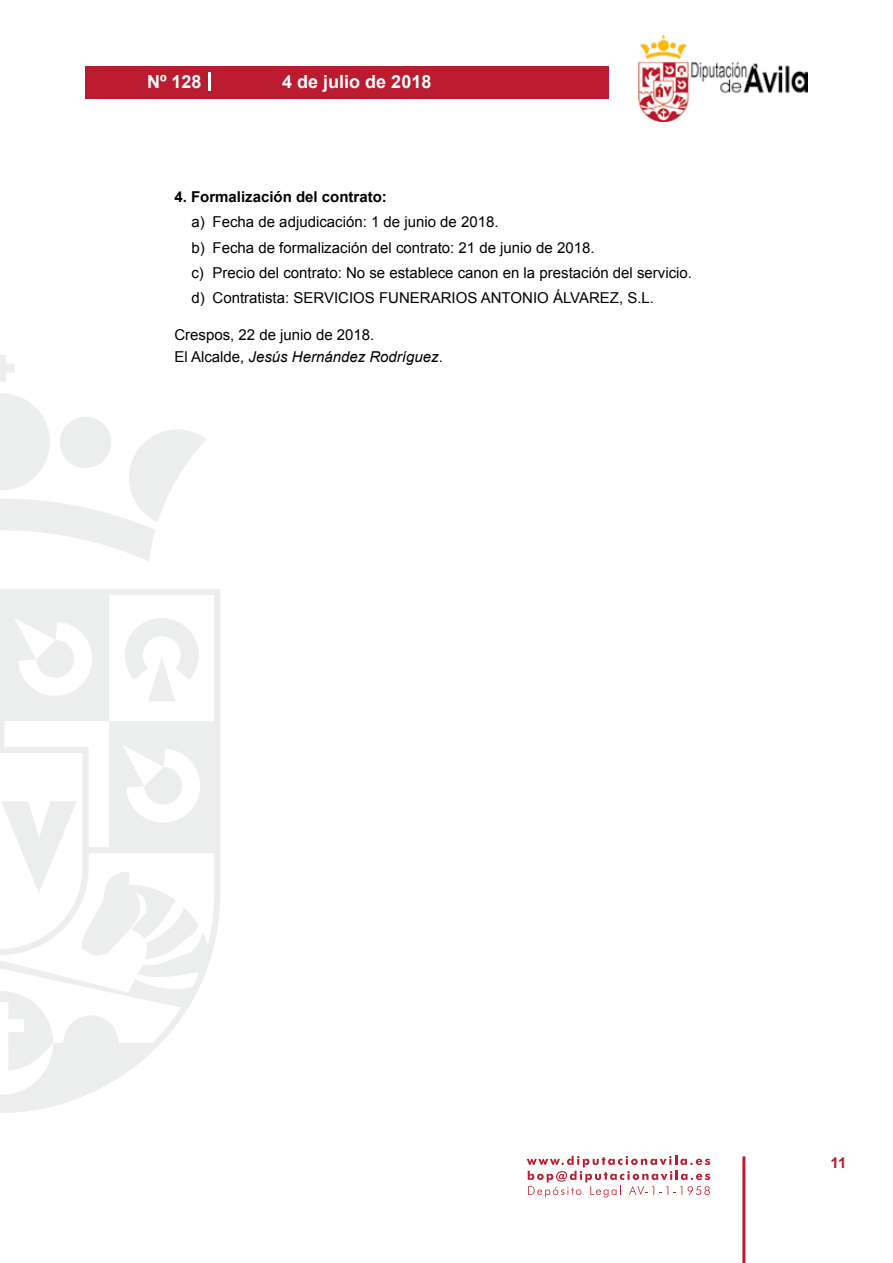
<style>
.page{position:relative;width:893px;height:1263px;background:#fff}
.page>*{position:absolute;margin:0;border:0;box-sizing:border-box;transform-origin:0 0}
.t1{font:700 18px "Arial";color:#fff}
.t2{font:15px/25.2px "Arial";color:#000}
.t3{font:700 15px "Arial";color:#000}
.t4{font:700 15px "Arial";color:#ba1b2f}
.s1{font-style:italic}
</style>
<div class="page">
<svg style="left:527px;top:1156px;width:183px;height:41px"></svg>
<div style="left:85px;top:66px;width:523px;height:33px;background:#ba1b2f"></div>
<img style="left:638px;top:36px;width:170px;height:86px">
<hr style="left:742px;top:1156px;width:3px;height:107px;background:#ba1b2f">
<svg style="left:208px;top:72px;width:2px;height:18px"></svg>
<svg style="left:0;top:355px;width:15px;height:27px"></svg>
<svg style="left:0;top:393px;width:206px;height:168px"></svg>
<svg style="left:0;top:589px;width:220px;height:524px"></svg>
<svg style="left:36px;top:640px;width:40px;height:40px"></svg>
<svg style="left:125px;top:618px;width:74px;height:83px"></svg>
<svg style="left:0;top:991px;width:53px;height:79px"></svg>
<svg style="left:1px;top:767px;width:198px;height:192px"></svg>
<p class="t1" style="left:147px;top:69px;width:56px">Nº 128</p>
<p class="t1" style="left:282px;top:69px;width:151px">4 de julio de 2018</p>
<p class="t3" style="left:174px;top:187px;width:214px">4. Formalización del contrato:</p>
<p class="t2" style="left:191px;top:210px;width:502px">a) Fecha de adjudicación: 1 de junio de 2018.<br>b) Fecha de formalización del contrato: 21 de junio de 2018.<br>c) Precio del contrato: No se establece canon en la prestación del servicio. d) Contratista: SERVICIOS FUNERARIOS ANTONIO ÁLVAREZ, S.L.</p>
<p class="t2" style="left:174px;top:324px;width:270px;line-height:22.2px">Crespos, 22 de junio de 2018.<br>El Alcalde, <span class="s1">Jesús Hernández Rodríguez</span>.</p>
<p class="t4" style="left:831px;top:1153px;width:17px">11</p>
</div>
